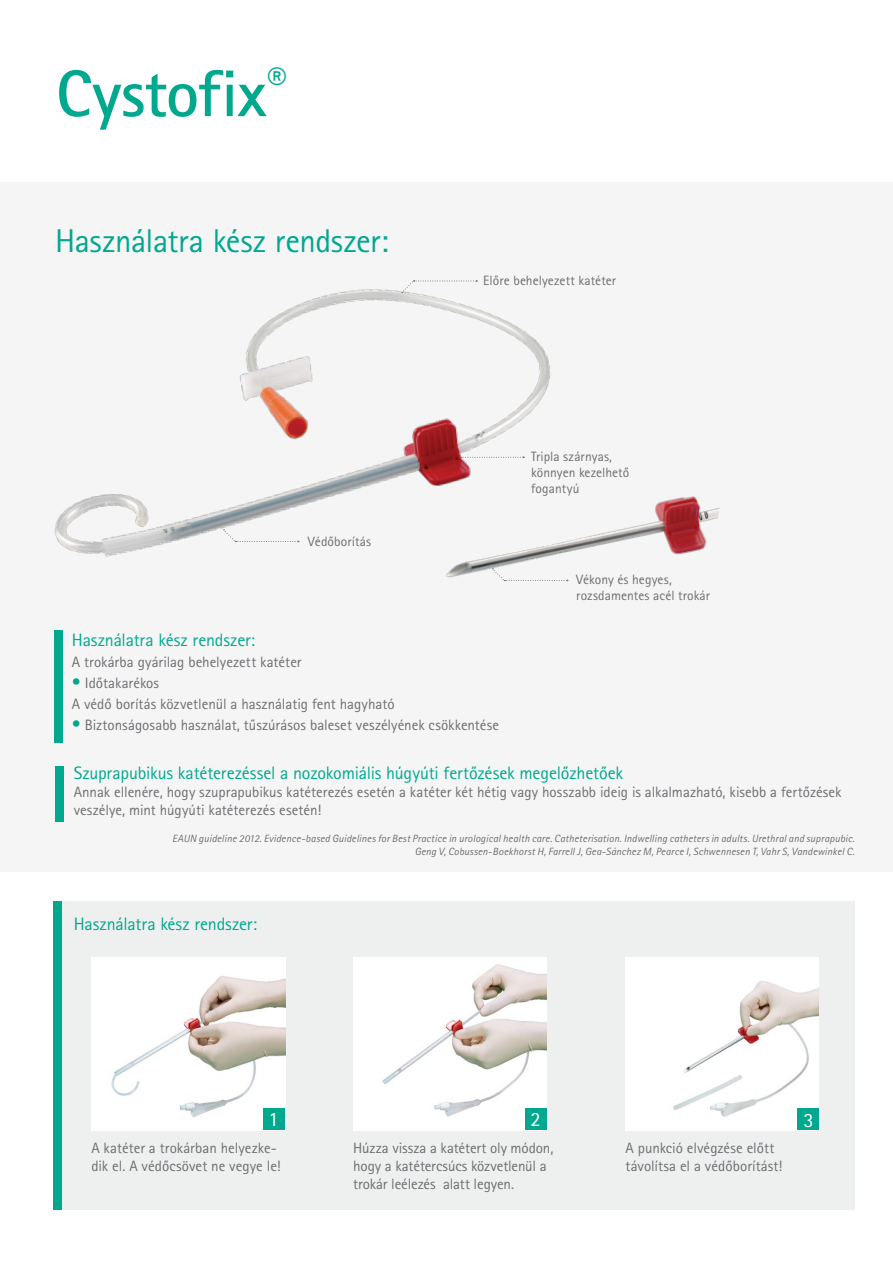
<style>
.page{position:relative;width:893px;height:1263px;background:#fff}
.page>*{position:absolute;margin:0;border:0;box-sizing:border-box;transform-origin:0 0}
.t1{font:700 66px "Rotis Sans Serif Pro";letter-spacing:-.02em;color:#00a88e}
.t2{font:33px "Rotis Sans Serif Pro";letter-spacing:-.015em;color:#00a88e}
.t3{font:20.25px "Rotis Sans Serif Pro";color:#fff}
.t4{font:18px "Rotis Sans Serif Pro";letter-spacing:-.01em;color:#00a88e}
.t5{font:15px/18px "Rotis Sans Serif Pro";color:#6d6e71}
.t6{font:13.5px/16.2px "Rotis Sans Serif Pro";letter-spacing:.005em;color:#6d6e71}
.t7{font:italic 10.5px/12.6px "Rotis Sans Serif Pro";letter-spacing:.01em;color:#6d6e71;text-align:right}
.s1{font-size:18px;color:#00a88e}
</style>
<div class="page">
<div style="left:0;top:183px;width:893px;height:689px;background:#f5f5f6"></div>
<div style="left:53px;top:901px;width:802px;height:309px;background:#eeefef"></div>
<img style="left:54px;top:280px;width:497px;height:277px">
<img style="left:425px;top:447px;width:295px;height:135px">
<div style="left:54px;top:630px;width:9px;height:113px;background:#00a88e"></div>
<div style="left:53px;top:901px;width:9px;height:309px;background:#00a88e"></div>
<img style="left:91px;top:958px;width:194px;height:172px">
<img style="left:353px;top:958px;width:194px;height:172px">
<img style="left:625px;top:958px;width:194px;height:172px">
<svg style="left:402px;top:280px;width:75px;height:13px"></svg>
<svg style="left:492px;top:568px;width:76px;height:13px"></svg>
<svg style="left:224px;top:529px;width:75px;height:13px"></svg>
<svg style="left:461px;top:456px;width:63px;height:2px"></svg>
<div style="left:263px;top:1108px;width:22px;height:22px;background:#00a88e"></div>
<div style="left:525px;top:1108px;width:21px;height:22px;background:#00a88e"></div>
<div style="left:797px;top:1108px;width:21px;height:22px;background:#00a88e"></div>
<div style="left:55px;top:766px;width:9px;height:56px;background:#00a88e"></div>
<h1 class="t1" style="left:56px;top:52px;width:232px">Cystofix<sup>®</sup></h1>
<h2 class="t2" style="left:55px;top:221px;width:335px">Használatra kész rendszer:</h2>
<p class="t6" style="left:308px;top:533px;width:65px">Védőborítás</p>
<p class="t6" style="left:483px;top:272px;width:135px">Előre behelyezett katéter</p>
<p class="t6" style="left:531px;top:448px;width:100px">Tripla szárnyas, könnyen kezelhető fogantyú</p>
<p class="t6" style="left:576px;top:572px;width:135px">Vékony és hegyes, rozsdamentes acél trokár</p>
<p class="t4" style="left:72px;top:629px;width:185px">Használatra kész rendszer:</p>
<p class="t5" style="left:72px;top:653px;width:231px">A trokárba gyárilag behelyezett katéter</p>
<p class="t5" style="left:72px;top:673px;width:324px;line-height:21px"><span class="s1">•</span> Időtakarékos<br>A védő borítás közvetlenül a használatig fent hagyható</p>
<p class="t5" style="left:72px;top:716px;width:429px"><span class="s1">•</span> Biztonságosabb használat, tűszúrásos baleset veszélyének csökkentése</p>
<p class="t4" style="left:74px;top:762px;width:551px">Szuprapubikus katéterezéssel a nozokomiális húgyúti fertőzések megelőzhetőek</p>
<p class="t5" style="left:74px;top:783px;width:769px">Annak ellenére, hogy szuprapubikus katéterezés esetén a katéter két hétig vagy hosszabb ideig is alkalmazható, kisebb a fertőzések veszélye, mint húgyúti katéterezés esetén!</p>
<p class="t7" style="left:172px;top:832px;width:684px">EAUN guideline 2012. Evidence-based Guidelines for Best Practice in urological health care. Catheterisation. Indwelling catheters in adults. Urethral and suprapubic.<br>Geng V, Cobussen-Boekhorst H, Farrell J, Gea-Sánchez M, Pearce I, Schwennesen T, Vahr S, Vandewinkel C.</p>
<p class="t4" style="left:74px;top:914px;width:185px">Használatra kész rendszer:</p>
<h3 class="t3" style="left:269px;top:1107px;width:12px">1</h3>
<h3 class="t3" style="left:530px;top:1107px;width:12px">2</h3>
<h3 class="t3" style="left:803px;top:1108px;width:12px">3</h3>
<p class="t5" style="left:91px;top:1139px;width:191px">A katéter a trokárban helyezke&shy;dik el. A védőcsövet ne vegye le!</p>
<p class="t5" style="left:353px;top:1139px;width:202px">Húzza vissza a katétert oly módon, hogy a katétercsúcs közvetlenül a trokár leélezés alatt legyen.</p>
<p class="t5" style="left:625px;top:1139px;width:158px">A punkció elvégzése előtt távolítsa el a védőborítást!</p>
</div>
